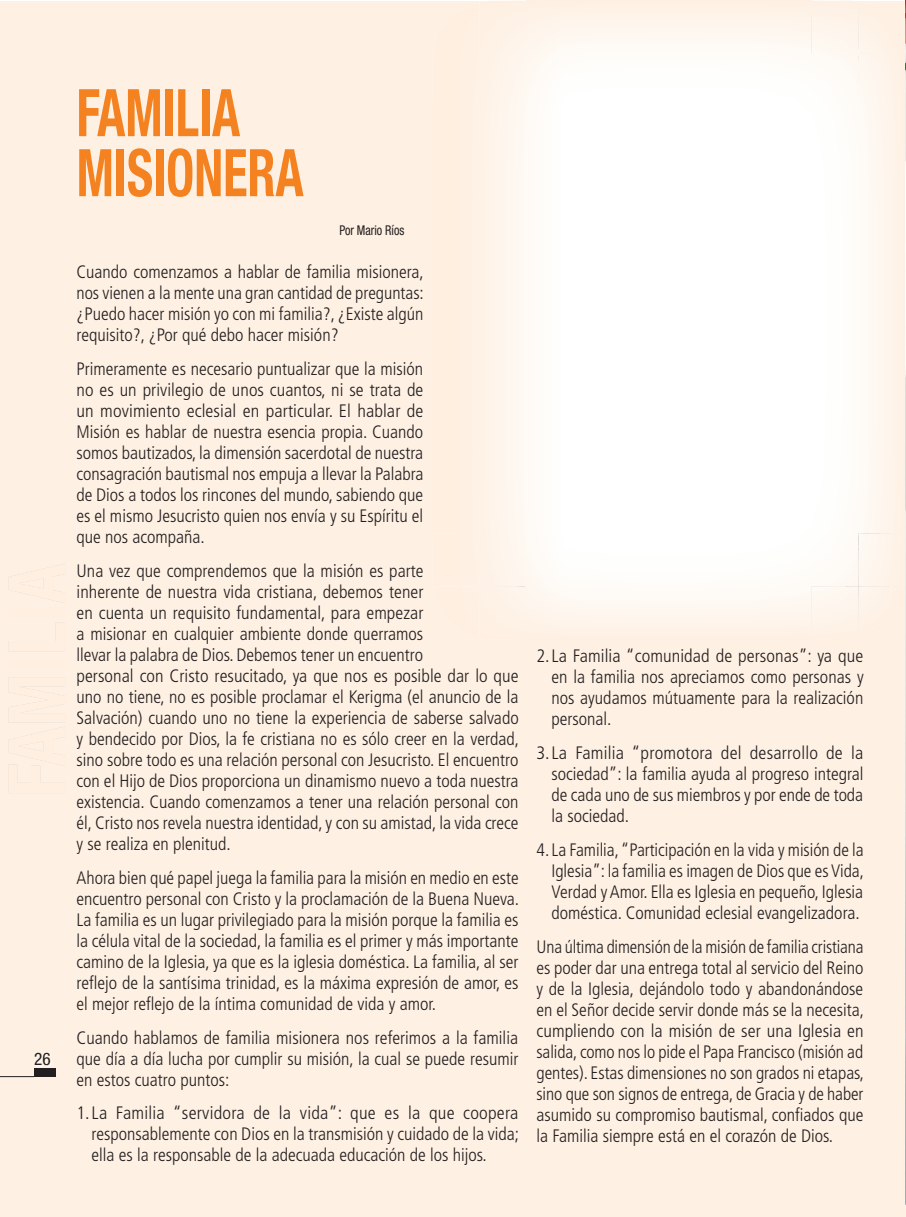
<style>
.page{position:relative;width:906px;height:1217px;background:#fff}
.page>*{position:absolute;margin:0;border:0;box-sizing:border-box;transform-origin:0 0}
.t1{font:700 condensed 65.7px/60px "Helvetica Neue";color:#f58220;scale:.77 1}
.t2{font:300 condensed 18px/21px "Frutiger LT Std";color:#231f20;text-align:justify}
.t3{font:condensed 17.25px "Helvetica Neue LT Std";color:#231f20}
.t4{font:condensed 13.5px "Helvetica Neue LT Std";color:#231f20;scale:.9 1}
</style>
<div class="page">
<div style="left:1px;top:1px;width:905px;height:1214px;background:#fef0e2"></div>
<div style="left:527px;top:23px;width:331px;height:31px;background:#fef8f1"></div>
<img style="left:858px;top:31px;width:10px;height:23px">
<img style="left:499px;top:54px;width:389px;height:532px">
<div style="left:517px;top:586px;width:341px;height:34px;background:#fef8f1"></div>
<img style="left:858px;top:586px;width:31px;height:21px">
<img style="left:905px;top:0;width:1px;height:1203px">
<div style="left:34px;top:1068px;width:21px;height:8px;background:#231f20"></div>
<hr style="left:0;top:1075px;width:34px;height:1px;background:#231f20">
<img style="left:36px;top:1054px;width:16px;height:12px">
<p class="t3" style="left:34px;top:1048px;width:18px">26</p>
<h1 class="t1" style="left:77px;top:78px;width:296px">FAMILIA<br>MISIONERA</h1>
<p class="t4" style="left:339px;top:222px;width:74px">Por Mario Ríos</p>
<p class="t2" style="left:77px;top:261px;width:349px">Cuando comenzamos a hablar de familia misionera, nos vienen a la mente una gran cantidad de preguntas: ¿Puedo hacer misión yo con mi familia?, ¿Existe algún requisito?, ¿Por qué debo hacer misión?</p>
<p class="t2" style="left:77px;top:358px;width:348px">Primeramente es necesario puntualizar que la misión no es un privilegio de unos cuantos, ni se trata de un movimiento eclesial en particular. El hablar de Misión es hablar de nuestra esencia propia. Cuando somos bautizados, la dimensión sacerdotal de nuestra consagración bautismal nos empuja a llevar la Palabra de Dios a todos los rincones del mundo, sabiendo que es el mismo Jesucristo quien nos envía y su Espíritu el que nos acompaña.</p>
<p class="t2" style="left:77px;top:560px;width:444px;text-align:left">Una vez que comprendemos que la misión es parte<br>inherente de nuestra vida cristiana, debemos tener<br>en cuenta un requisito fundamental, para empezar<br>a misionar en cualquier ambiente donde querramos<br>llevar la palabra de Dios. Debemos tener un encuentro<br>personal con Cristo resucitado, ya que nos es posible dar lo que uno no tiene, no es posible proclamar el Kerigma (el anuncio de la Salvación) cuando uno no tiene la experiencia de saberse salvado y bendecido por Dios, la fe cristiana no es sólo creer en la verdad, sino sobre todo es una relación personal con Jesucristo. El encuentro con el Hijo de Dios proporciona un dinamismo nuevo a toda nuestra existencia. Cuando comenzamos a tener una relación personal con él, Cristo nos revela nuestra identidad, y con su amistad, la vida crece y se realiza en plenitud.</p>
<p class="t2" style="left:77px;top:867px;width:444px">Ahora bien qué papel juega la familia para la misión en medio en este encuentro personal con Cristo y la proclamación de la Buena Nueva.<br>La familia es un lugar privilegiado para la misión porque la familia es la célula vital de la sociedad, la familia es el primer y más importante camino de la Iglesia, ya que es la iglesia doméstica. La familia, al ser reflejo de la santísima trinidad, es la máxima expresión de amor, es el mejor reflejo de la íntima comunidad de vida y amor.</p>
<p class="t2" style="left:77px;top:1026px;width:443px">Cuando hablamos de familia misionera nos referimos a la familia que día a día lucha por cumplir su misión, la cual se puede resumir en estos cuatro puntos:</p>
<p class="t2" style="left:92px;top:1102px;width:429px;text-indent:-15px">1. La Familia “servidora de la vida”: que es la que coopera responsablemente con Dios en la transmisión y cuidado de la vida; ella es la responsable de la adecuada educación de los hijos.</p>
<p class="t2" style="left:551px;top:645px;width:314px;text-indent:-15px">2. La Familia “comunidad de personas”: ya que en la familia nos apreciamos como personas y nos ayudamos mútuamente para la realización personal.</p>
<p class="t2" style="left:551px;top:742px;width:313px;text-indent:-15px">3. La Familia “promotora del desarrollo de la sociedad”: la familia ayuda al progreso integral de cada uno de sus miembros y por ende de toda la sociedad.</p>
<p class="t2" style="left:551px;top:839px;width:314px;text-indent:-15px">4. La Familia, “Participación en la vida y misión de la Iglesia”: la familia es imagen de Dios que es Vida, Verdad y Amor. Ella es Iglesia en pequeño, Iglesia doméstica. Comunidad eclesial evangelizadora.</p>
<p class="t2" style="left:536px;top:936px;width:329px">Una última dimensión de la misión de familia cristiana es poder dar una entrega total al servicio del Reino y de la Iglesia, dejándolo todo y abandonándose en el Señor decide servir donde más se la necesita, cumpliendo con la misión de ser una Iglesia en salida, como nos lo pide el Papa Francisco (misión ad gentes). Estas dimensiones no son grados ni etapas, sino que son signos de entrega, de Gracia y de haber asumido su compromiso bautismal, confiados que la Familia siempre está en el corazón de Dios.</p>
</div>
